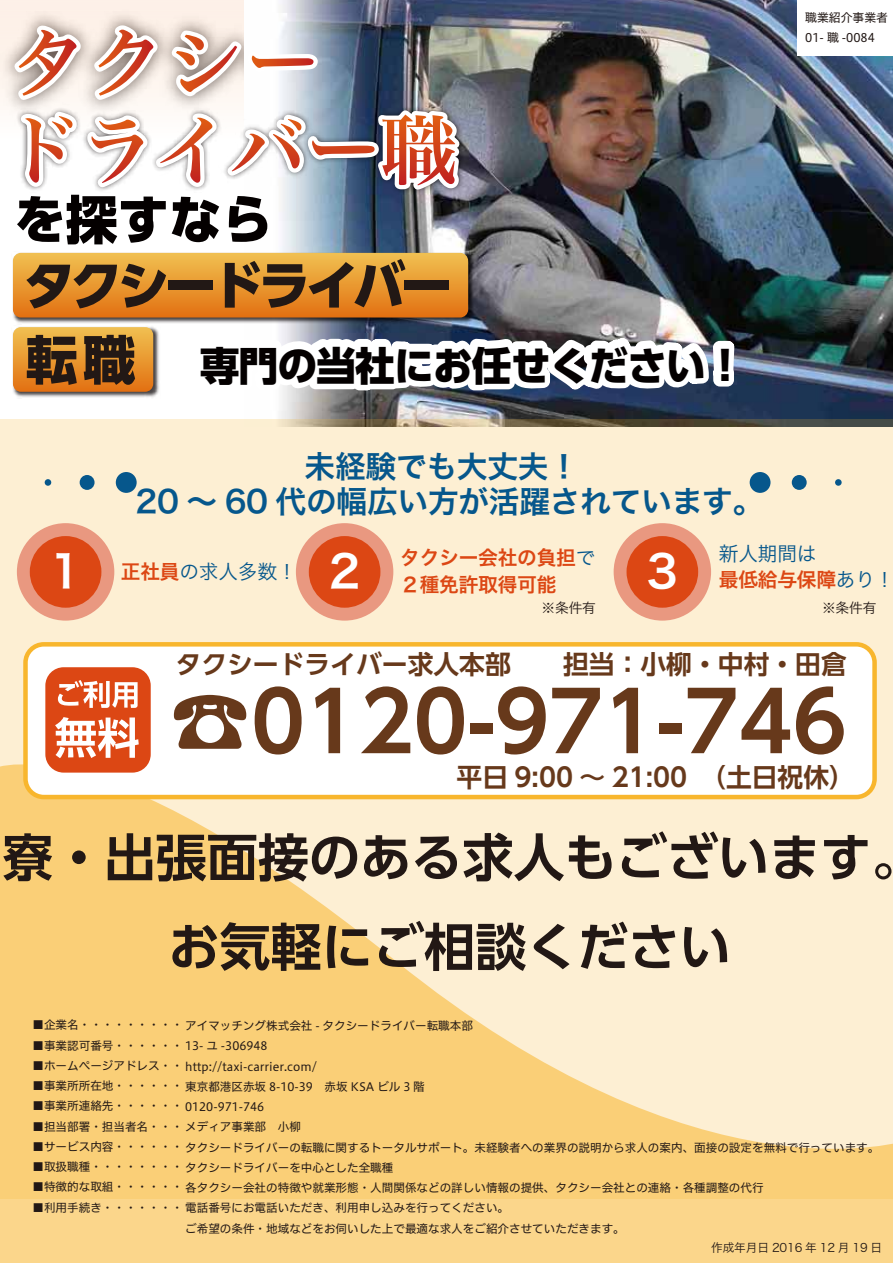
<style>
.page{position:relative;width:893px;height:1263px;background:#fff}
.page>*{position:absolute;margin:0;border:0;box-sizing:border-box;transform-origin:0 0}
.t1{font:700 82.05px "UD Shin Go Pro De";color:#67391b}
.t2{font:800 52.35px/74.4px "UD Shin Go Pro";letter-spacing:-.1em;color:#221815}
.t3{font:800 52.2px "UD Shin Go Pro";letter-spacing:-.01em;color:#040000}
.t4{font:700 51.15px/89.6px "UD Shin Go Pro De";color:#221815;text-align:center}
.t5{font:44.4px "Hira Kaku Pro W6";color:#fff}
.t6{font:800 39.9px "UD Shin Go Pro";letter-spacing:-.025em;color:#040000}
.t7{font:30.75px/34.8px "Hira Kaku Pro W6";letter-spacing:-.01em;color:#06578c;text-align:center}
.t8{font:700 25.8px "UD Shin Go Pro De";color:#67391b}
.t9{font:19.65px "Hira Kaku Pro W6";letter-spacing:-.01em;color:#dc4714}
.t10{font:19.65px "Hira Kaku Pro W3";letter-spacing:-.01em;color:#06578c}
.t11{font:13.65px "Hira Kaku Pro W3";letter-spacing:-.01em;color:#221815}
.t12{font:11.85px/20.9px "Hiragino UD Sans F Std N W4";color:#221815}
.t13{font:11.7px "Hira Kaku Pro W3";letter-spacing:-.01em;color:#221815}
.t14{font:11.55px/20.2px "Hiragino UD Sans F Std N W4";color:#221815}
.s1{font-family:"Hira Kaku Pro W6";color:#dc4714}
.s2{font-family:"Hira Kaku Pro W3";color:#06578c}
</style>
<div class="page">
<img style="left:244px;top:0;width:649px;height:420px">
<img style="left:12px;top:251px;width:463px;height:73px">
<svg style="left:13px;top:253px;width:455px;height:64px;background:#e99831"></svg>
<img style="left:12px;top:335px;width:137px;height:62px">
<svg style="left:13px;top:327px;width:136px;height:65px;background:#e89832"></svg>
<img style="left:0;top:3px;width:340px;height:103px">
<svg style="left:149px;top:251px;width:73px;height:169px"></svg>
<img style="left:6px;top:19px;width:461px;height:177px">
<svg style="left:192px;top:336px;width:544px;height:58px"></svg>
<div style="left:0;top:420px;width:893px;height:779px;background:#fdefd3"></div>
<svg style="left:0;top:764px;width:893px;height:499px"></svg>
<div style="left:17px;top:523px;width:97px;height:98px;background:#e99880;border-radius:50%"></div>
<div style="left:30px;top:536px;width:71px;height:72px;background:#dc4714;border-radius:50%"></div>
<div style="left:296px;top:523px;width:97px;height:98px;background:#e99880;border-radius:50%"></div>
<div style="left:309px;top:536px;width:71px;height:72px;background:#dc4714;border-radius:50%"></div>
<div style="left:614px;top:523px;width:97px;height:98px;background:#e99880;border-radius:50%"></div>
<div style="left:626px;top:536px;width:72px;height:72px;background:#dc4714;border-radius:50%"></div>
<div style="left:750px;top:472px;width:20px;height:21px;background:#06578c;border-radius:50%"></div>
<div style="left:792px;top:475px;width:15px;height:15px;background:#06578c;border-radius:50%"></div>
<div style="left:835px;top:479px;width:7px;height:7px;background:#06578c;border-radius:50%"></div>
<div style="left:116px;top:472px;width:21px;height:21px;background:#06578c;border-radius:50%"></div>
<div style="left:80px;top:475px;width:15px;height:15px;background:#06578c;border-radius:50%"></div>
<div style="left:45px;top:479px;width:6px;height:7px;background:#06578c;border-radius:50%"></div>
<div style="left:26px;top:644px;width:849px;height:153px;background:#fff;border-radius:18px"></div>
<div style="left:23px;top:642px;width:854px;height:157px;border:4px solid #f8b62d;border-radius:18px"></div>
<div style="left:45px;top:667px;width:106px;height:106px;background:#dc4714;border-radius:18px"></div>
<svg style="left:58px;top:680px;width:80px;height:28px"></svg>
<svg style="left:55px;top:717px;width:84px;height:41px"></svg>
<div style="left:798px;top:0;width:95px;height:56px;background:#fff"></div>
<h3 class="t3" style="left:14px;top:177px;width:261px">を探すなら</h3>
<h2 class="t2" style="left:23px;top:247px;width:431px">タクシードライバー転職</h2>
<h3 class="t6" style="left:200px;top:333px;width:547px">専門の当社にお任せください！</h3>
<h3 class="t7" style="left:136px;top:448px;width:629px">未経験でも大丈夫！<br>20 ～ 60 代の幅広い方が活躍されています。</h3>
<p class="t12" style="left:805px;top:6px;width:84px">職業紹介事業者<br>01- 職 -0084</p>
<h3 class="t5" style="left:50px;top:531px;width:33px">1</h3>
<h3 class="t5" style="left:329px;top:531px;width:33px">2</h3>
<h3 class="t10" style="left:121px;top:554px;width:177px"><span class="s1">正社員</span>の求人多数！</h3>
<h3 class="t9" style="left:400px;top:540px;width:197px">タクシー会社の負担<span class="s2">で</span></h3>
<h3 class="t9" style="left:400px;top:566px;width:158px">２種免許取得可能</h3>
<h3 class="t5" style="left:647px;top:531px;width:33px">3</h3>
<h3 class="t10" style="left:719px;top:536px;width:99px">新人期間は</h3>
<h3 class="t9" style="left:719px;top:562px;width:177px">最低給与保障<span class="s2">あり！</span></h3>
<p class="t11" style="left:542px;top:595px;width:56px">※条件有</p>
<p class="t11" style="left:822px;top:595px;width:56px">※条件有</p>
<h3 class="t8" style="left:176px;top:644px;width:337px">タクシードライバー求人本部</h3>
<h3 class="t8" style="left:563px;top:644px;width:285px">担当：小柳・中村・田倉</h3>
<h1 class="t1" style="left:169px;top:655px;width:679px">☎0120-971-746</h1>
<h3 class="t8" style="left:457px;top:756px;width:400px">平日 9:00 ～ 21:00　（土日祝休）</h3>
<h3 class="t4" style="left:2px;top:811px;width:922px">寮・出張面接のある求人もございます。お気軽にご相談ください</h3>
<p class="t14" style="left:33px;top:1015px;width:442px">■企業名・・・・・・・・・アイマッチング株式会社 - タクシードライバー転職本部</p>
<p class="t14" style="left:33px;top:1034px;width:236px">■事業認可番号・・・・・・ 13- ユ -306948</p>
<p class="t14" style="left:33px;top:1055px;width:286px">■ホームページアドレス・・ http://taxi-carrier.com/</p>
<p class="t14" style="left:33px;top:1076px;width:394px">■事業所所在地・・・・・・東京都港区赤坂 8-10-39　赤坂 KSA ビル 3 階</p>
<p class="t14" style="left:33px;top:1095px;width:233px">■事業所連絡先・・・・・・ 0120-971-746</p>
<p class="t14" style="left:33px;top:1115px;width:270px">■担当部署・担当者名・・・メディア事業部　小柳</p>
<p class="t14" style="left:33px;top:1136px;width:848px">■サービス内容・・・・・・タクシードライバーの転職に関するトータルサポート。未経験者への業界の説明から求人の案内、面接の設定を無料で行っています。</p>
<p class="t14" style="left:33px;top:1157px;width:362px">■取扱職種・・・・・・・・タクシードライバーを中心とした全職種</p>
<p class="t14" style="left:33px;top:1177px;width:733px">■特徴的な取組・・・・・・各タクシー会社の特徴や就業形態・人間関係などの詳しい情報の提供、タクシー会社との連絡・各種調整の代行</p>
<p class="t14" style="left:185px;top:1197px;width:441px;text-indent:-153px">■利用手続き・・・・・・・電話番号にお電話いただき、利用申し込みを行ってください。<br>ご希望の条件・地域などをお伺いした上で最適な求人をご紹介させていただきます。</p>
<p class="t13" style="left:711px;top:1237px;width:173px">作成年月日 2016 年 12 月 19 日</p>
</div>
